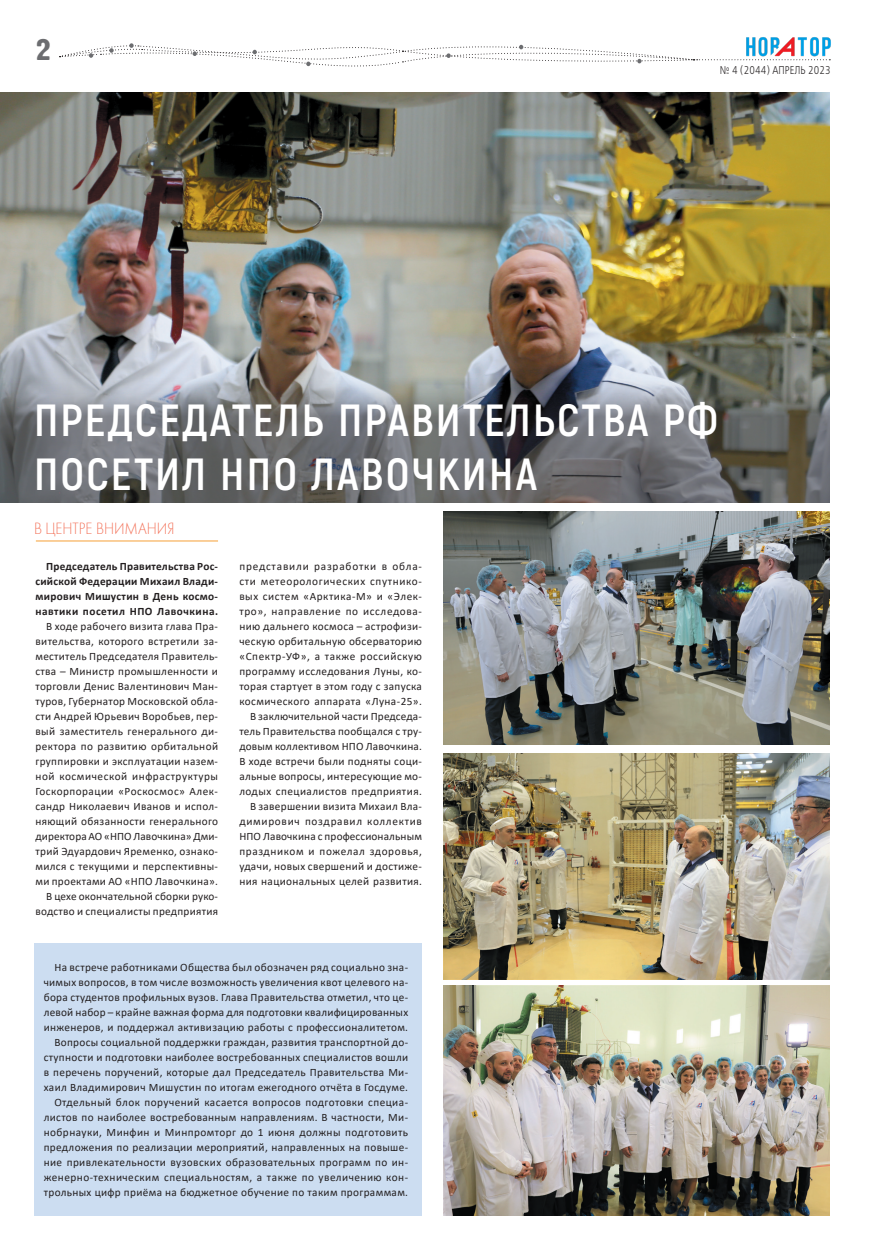
<style>
.page{position:relative;width:883px;height:1251px;background:#fff}
.page>*{position:absolute;margin:0;border:0;box-sizing:border-box;transform-origin:0 0}
.Заголовок_4{font:700 45px "Akrobat";letter-spacing:.05em;color:#fff}
.загловок_3{font:30.12px "Hermes CTT";color:#6c6d70;scale:1.05 1}
.заголовок_панорамы{font:16.88px "Futura Light C";color:#f37259;scale:.89 1}
.t1{font:11.25px/15px "Calibri";letter-spacing:.03em;color:#231f20;text-align:justify}
.t2{font:700 11.25px/15px "Calibri";letter-spacing:.045em;color:#231f20;text-align:justify}
.заголовок_панорамы-2{font:11.25px "Free Set C";letter-spacing:.01em;color:#231f20;scale:.8 1}
</style>
<div class="page">
<svg style="left:60px;top:43px;width:770px;height:24px"></svg>
<img style="left:745px;top:37px;width:86px;height:23px">
<hr style="left:35px;top:539px;width:185px;height:4px;background:#fff463;opacity:.75">
<img style="left:443px;top:753px;width:385px;height:226px">
<img style="left:443px;top:986px;width:385px;height:229px">
<img style="left:0;top:93px;width:829px;height:409px">
<div style="left:34px;top:943px;width:388px;height:272px;background:#ccddf1"></div>
<img style="left:443px;top:511px;width:385px;height:233px">
<svg style="left:0;top:374px;width:828px;height:128px;background:#6f7174"></svg>
<p class="загловок_3" style="left:36px;top:33px;width:15px">2</p>
<p class="заголовок_панорамы-2" style="left:719px;top:64px;width:140px">№ 4 (2044) АПРЕЛЬ 2023</p>
<p class="Заголовок_4" style="left:34px;top:393px;width:685px">ПРЕДСЕДАТЕЛЬ ПРАВИТЕЛЬСТВА РФ</p>
<p class="Заголовок_4" style="left:34px;top:447px;width:504px">ПОСЕТИЛ НПО ЛАВОЧКИНА</p>
<p class="заголовок_панорамы" style="left:34px;top:520px;width:159px">В ЦЕНТРЕ ВНИМАНИЯ</p>
<p class="t2" style="left:35px;top:559px;width:184px;text-indent:11px">Председатель Правительства Рос&shy;сийской Федерации Михаил Влади&shy;мирович Мишустин в День космо&shy;навтики посетил НПО Лавочкина.</p>
<p class="t1" style="left:35px;top:618px;width:184px;text-indent:11px">В ходе рабочего визита глава Пра&shy;вительства, которого встретили за&shy;меститель Председателя Правитель&shy;ства – Министр промышленности и торговли Денис Валентинович Ман&shy;туров, Губернатор Московской обла&shy;сти Андрей Юрьевич Воробьев, пер&shy;вый заместитель генерального ди&shy;ректора по развитию орбитальной группировки и эксплуатации назем&shy;ной космической инфраструктуры Госкорпорации «Роскосмос» Алек&shy;сандр Николаевич Иванов и испол&shy;няющий обязанности генерального директора АО «НПО Лавочкина» Дми&shy;трий Эдуардович Яременко, ознако&shy;мился с текущими и перспективны&shy;ми проектами АО «НПО Лавочкина».</p>
<p class="t1" style="left:35px;top:888px;width:184px;text-align:right">В цехе окончательной сборки руко&shy;водство и специалисты предприятия</p>
<p class="t1" style="left:239px;top:558px;width:184px">представили разработки в обла&shy;сти метеорологических спутнико&shy;вых систем «Арктика-М» и «Элек&shy;тро», направление по исследова&shy;нию дальнего космоса – астрофизи&shy;ческую орбитальную обсерваторию «Спектр-УФ», а также российскую программу исследования Луны, ко&shy;торая стартует в этом году с запуска космического аппарата «Луна-25».</p>
<p class="t1" style="left:239px;top:708px;width:184px;text-indent:11px">В заключительной части Председа&shy;тель Правительства пообщался с тру&shy;довым коллективом НПО Лавочкина.<br>В ходе встречи были подняты соци&shy;альные вопросы, интересующие мо&shy;лодых специалистов предприятия.</p>
<p class="t1" style="left:239px;top:798px;width:184px;text-indent:11px">В завершении визита Михаил Вла&shy;димирович поздравил коллектив НПО Лавочкина с профессиональным праздником и пожелал здоровья, удачи, новых свершений и достиже&shy;ния национальных целей развития.</p>
<p class="t1" style="left:44px;top:960px;width:366px;text-indent:11px">На встрече работниками Общества был обозначен ряд социально зна&shy;чимых вопросов, в том числе возможность увеличения квот целевого на&shy;бора студентов профильных вузов. Глава Правительства отметил, что це&shy;левой набор – крайне важная форма для подготовки квалифицированных инженеров, и поддержал активизацию работы с профессионалитетом.</p>
<p class="t1" style="left:44px;top:1035px;width:366px;text-indent:11px">Вопросы социальной поддержки граждан, развития транспортной до&shy;ступности и подготовки наиболее востребованных специалистов вошли в перечень поручений, которые дал Председатель Правительства Ми&shy;хаил Владимирович Мишустин по итогам ежегодного отчёта в Госдуме.</p>
<p class="t1" style="left:44px;top:1095px;width:366px;text-indent:11px">Отдельный блок поручений касается вопросов подготовки специа&shy;листов по наиболее востребованным направлениям. В частности, Ми&shy;нобрнауки, Минфин и Минпромторг до 1 июня должны подготовить предложения по реализации мероприятий, направленных на повыше&shy;ние привлекательности вузовских образовательных программ по ин&shy;женерно-техническим специальностям, а также по увеличению кон&shy;трольных цифр приёма на бюджетное обучение по таким программам.</p>
</div>
